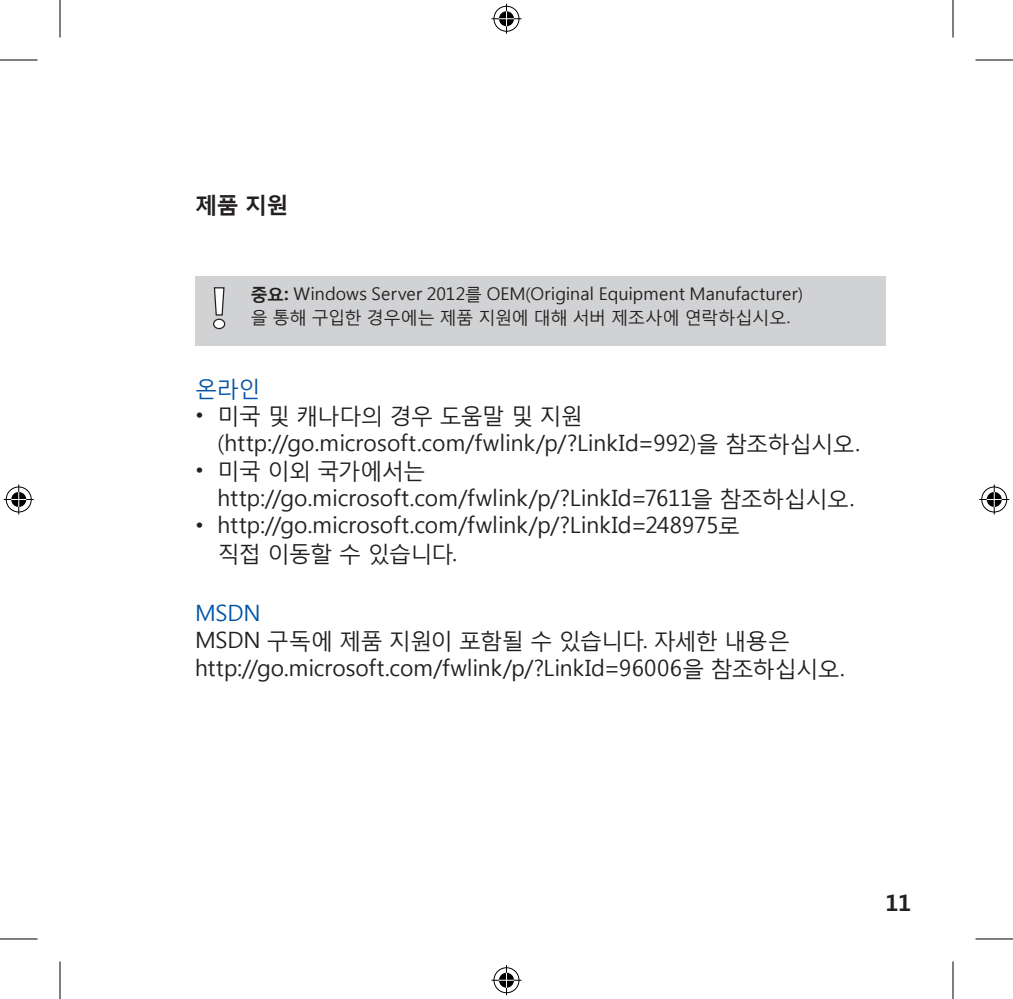
<style>
.page{position:relative;width:1013px;height:999px;background:#fff}
.page>*{position:absolute;margin:0;border:0;box-sizing:border-box;transform-origin:0 0}
.t1{font:22.5px/27.5px "Malgun Gothic";color:#231f20}
.t2{font:22.5px "Malgun Gothic";letter-spacing:-.015em;color:#0154a6}
.t3{font:700 22.5px "Malgun Gothic";color:#231f20}
.t4{font:17.5px/22.5px "Malgun Gothic";letter-spacing:.005em;color:#231f20}
.s1{font-weight:700}
.s2{font-family:"Segoe Pro";font-weight:300}
</style>
<div class="page">
<div style="left:195px;top:276px;width:45px;height:70px;background:#d1d2d4"></div>
<div style="left:240px;top:276px;width:645px;height:70px;background:#d1d2d4"></div>
<svg style="left:213px;top:287px;width:12px;height:29px"></svg>
<div style="left:214px;top:319px;width:11px;height:9px;background:#fff;border-radius:50%"></div>
<div style="left:213px;top:319px;width:12px;height:10px;border:1px solid #231f20;border-radius:50%"></div>
<svg style="left:0;top:59px;width:38px;height:1px"></svg>
<svg style="left:975px;top:59px;width:38px;height:1px"></svg>
<svg style="left:59px;top:0;width:1px;height:38px"></svg>
<svg style="left:59px;top:961px;width:1px;height:38px"></svg>
<hr style="left:0;top:60px;width:38px;height:1px;background:#000">
<hr style="left:975px;top:60px;width:38px;height:1px;background:#000">
<hr style="left:0;top:938px;width:38px;height:1px;background:#000">
<hr style="left:975px;top:938px;width:38px;height:1px;background:#000">
<hr style="left:60px;top:0;width:1px;height:38px;background:#000">
<hr style="left:60px;top:961px;width:1px;height:38px;background:#000">
<hr style="left:952px;top:0;width:1px;height:38px;background:#000">
<hr style="left:952px;top:961px;width:1px;height:38px;background:#000">
<div style="left:492px;top:5px;width:29px;height:28px;border:3px solid #fff;border-radius:50%"></div>
<hr style="left:491px;top:17px;width:30px;height:3px;background:#fff">
<hr style="left:505px;top:4px;width:3px;height:30px;background:#fff">
<div style="left:497px;top:10px;width:19px;height:18px;border:3px solid #fff;border-radius:50%"></div>
<div style="left:494px;top:6px;width:25px;height:26px;border:1px solid #000;border-radius:50%"></div>
<hr style="left:491px;top:18px;width:30px;height:1px;background:#000">
<hr style="left:506px;top:4px;width:1px;height:30px;background:#000">
<svg style="left:499px;top:11px;width:15px;height:15px"></svg>
<div style="left:492px;top:966px;width:29px;height:28px;border:3px solid #fff;border-radius:50%"></div>
<svg style="left:491px;top:978px;width:30px;height:4px"></svg>
<hr style="left:505px;top:965px;width:3px;height:30px;background:#fff">
<div style="left:497px;top:971px;width:19px;height:18px;border:3px solid #fff;border-radius:50%"></div>
<div style="left:494px;top:967px;width:25px;height:26px;border:1px solid #000;border-radius:50%"></div>
<hr style="left:491px;top:980px;width:30px;height:1px;background:#000">
<hr style="left:506px;top:965px;width:1px;height:30px;background:#000">
<svg style="left:499px;top:972px;width:15px;height:15px"></svg>
<div style="left:5px;top:485px;width:28px;height:28px;border:3px solid #fff;border-radius:50%"></div>
<hr style="left:4px;top:498px;width:30px;height:3px;background:#fff">
<hr style="left:17px;top:484px;width:3px;height:30px;background:#fff">
<div style="left:10px;top:490px;width:18px;height:18px;border:3px solid #fff;border-radius:50%"></div>
<div style="left:6px;top:487px;width:26px;height:25px;border:1px solid #000;border-radius:50%"></div>
<hr style="left:4px;top:499px;width:30px;height:1px;background:#000">
<hr style="left:18px;top:484px;width:1px;height:30px;background:#000">
<svg style="left:11px;top:492px;width:15px;height:15px"></svg>
<div style="left:980px;top:485px;width:28px;height:28px;border:3px solid #fff;border-radius:50%"></div>
<hr style="left:979px;top:498px;width:30px;height:3px;background:#fff">
<hr style="left:993px;top:484px;width:3px;height:30px;background:#fff">
<div style="left:985px;top:490px;width:18px;height:18px;border:3px solid #fff;border-radius:50%"></div>
<div style="left:981px;top:487px;width:26px;height:25px;border:1px solid #000;border-radius:50%"></div>
<hr style="left:979px;top:499px;width:30px;height:1px;background:#000">
<hr style="left:994px;top:484px;width:1px;height:30px;background:#000">
<svg style="left:987px;top:492px;width:15px;height:15px"></svg>
<p class="t3" style="left:195px;top:191px;width:95px">제품 지원</p>
<p class="t4" style="left:250px;top:283px;width:554px"><span class="s1">중요:</span> Windows Server 2012를 OEM(Original Equipment Manufacturer) 을 통해 구입한 경우에는 제품 지원에 대해 서버 제조사에 연락하십시오.</p>
<p class="t2" style="left:195px;top:375px;width:67px">온라인</p>
<p class="t1" style="left:218px;top:402px;width:644px;text-indent:-22px"><span class="s2">•</span> 미국 및 캐나다의 경우 도움말 및 지원 (http://go.microsoft.com/fwlink/p/?LinkId=992)을 참조하십시오.</p>
<p class="t1" style="left:218px;top:457px;width:638px;text-indent:-22px"><span class="s2">•</span> 미국 이외 국가에서는 http://go.microsoft.com/fwlink/p/?LinkId=7611을 참조하십시오.</p>
<p class="t1" style="left:218px;top:512px;width:524px;text-indent:-22px"><span class="s2">•</span> http://go.microsoft.com/fwlink/p/?LinkId=248975로 직접 이동할 수 있습니다.</p>
<p class="t2" style="left:195px;top:600px;width:67px">MSDN</p>
<p class="t1" style="left:195px;top:627px;width:651px">MSDN 구독에 제품 지원이 포함될 수 있습니다. 자세한 내용은 http://go.microsoft.com/fwlink/p/?LinkId=96006을 참조하십시오.</p>
<p class="t3" style="left:885px;top:889px;width:27px">11</p>
</div>
